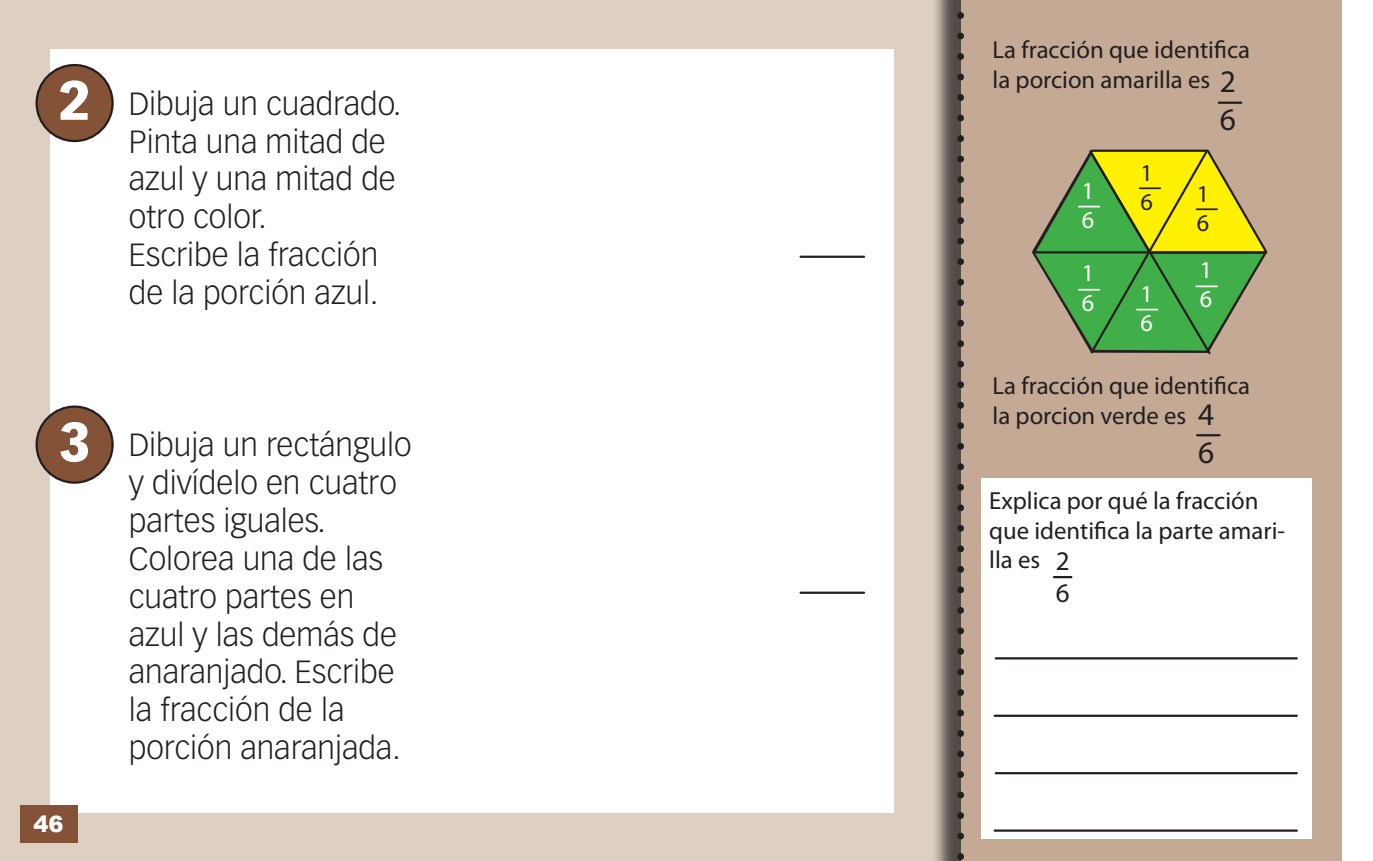
<style>
.page{position:relative;width:1373px;height:861px;background:#fff}
.page>*{position:absolute;margin:0;border:0;box-sizing:border-box;transform-origin:0 0}
.t1{font:900 54px "Vectora LH";color:#fff}
.t2{font:300 31.5px/37.8px "Vectora LH";color:#231f20}
.t3{font:31.5px "Myriad Pro";color:#231f20}
.t4{font:27px "Myriad Pro";color:#231f20}
.t5{font:24.75px/29.7px "Myriad Pro";color:#231f20}
.t6{font:24.3px "Myriad Pro";color:#fff}
.t7{font:24.3px "Myriad Pro";color:#231f20}
.t8{font:900 22.5px "Arial";color:#fff}
</style>
<div class="page">
<div style="left:0;top:0;width:981px;height:860px;background:#decfc3"></div>
<div style="left:930px;top:0;width:414px;height:860px;background:#231f20;opacity:.75"></div>
<div style="left:960px;top:0;width:381px;height:860px;background:#c4a995"></div>
<svg style="left:957px;top:0;width:6px;height:861px"></svg>
<div style="left:50px;top:49px;width:843px;height:763px;background:#fff"></div>
<div style="left:20px;top:804px;width:57px;height:38px;background:#835237"></div>
<div style="left:980px;top:478px;width:331px;height:360px;background:#fff"></div>
<div style="left:37px;top:65px;width:76px;height:76px;background:#835237;border-radius:50%"></div>
<div style="left:35px;top:64px;width:79px;height:78px;border:2px solid #231f20;border-radius:50%"></div>
<div style="left:37px;top:406px;width:76px;height:76px;background:#835237;border-radius:50%"></div>
<div style="left:35px;top:405px;width:79px;height:78px;border:2px solid #231f20;border-radius:50%"></div>
<hr style="left:800px;top:255px;width:64px;height:3px;background:#231f20">
<hr style="left:800px;top:591px;width:64px;height:2px;background:#231f20">
<hr style="left:1218px;top:101px;width:22px;height:3px;background:#231f20">
<hr style="left:1196px;top:434px;width:23px;height:2px;background:#231f20">
<hr style="left:1053px;top:575px;width:18px;height:3px;background:#231f20">
<hr style="left:1032px;top:251px;width:233px;height:2px;background:#231f20">
<svg style="left:1033px;top:149px;width:232px;height:206px"></svg>
<hr style="left:995px;top:657px;width:301px;height:2px;background:#231f20">
<hr style="left:995px;top:771px;width:301px;height:2px;background:#231f20">
<hr style="left:994px;top:714px;width:302px;height:2px;background:#231f20">
<hr style="left:994px;top:829px;width:302px;height:2px;background:#231f20">
<p class="t1" style="left:59px;top:67px;width:33px">2</p>
<p class="t2" style="left:129px;top:85px;width:274px">Dibuja un cuadrado.</p>
<p class="t2" style="left:129px;top:123px;width:268px">Pinta una mitad de azul y una mitad de otro color.</p>
<p class="t2" style="left:129px;top:236px;width:251px">Escribe la fracción de la porción azul.</p>
<p class="t1" style="left:59px;top:408px;width:33px">3</p>
<p class="t8" style="left:34px;top:807px;width:32px">46</p>
<p class="t2" style="left:129px;top:426px;width:284px">Dibuja un rectángulo y divídelo en cuatro partes iguales.<br>Colorea una de las cuatro partes en azul y las demás de anaranjado. Escribe la fracción de la porción anaranjada.</p>
<p class="t5" style="left:992px;top:35px;width:259px">La fracción que identifica la porcion amarilla es</p>
<p class="t3" style="left:1219px;top:65px;width:18px">2</p>
<p class="t3" style="left:1219px;top:102px;width:18px">6</p>
<p class="t6" style="left:1081px;top:178px;width:14px">1</p>
<p class="t6" style="left:1081px;top:207px;width:14px">6</p>
<p class="t6" style="left:1081px;top:260px;width:14px">1</p>
<p class="t6" style="left:1081px;top:289px;width:14px">6</p>
<p class="t7" style="left:1140px;top:159px;width:14px">1</p>
<p class="t7" style="left:1140px;top:189px;width:14px">6</p>
<p class="t7" style="left:1196px;top:181px;width:14px">1</p>
<p class="t7" style="left:1196px;top:210px;width:14px">6</p>
<p class="t6" style="left:1199px;top:256px;width:14px">1</p>
<p class="t6" style="left:1140px;top:280px;width:14px">1</p>
<p class="t6" style="left:1199px;top:285px;width:14px">6</p>
<p class="t6" style="left:1140px;top:309px;width:14px">6</p>
<p class="t5" style="left:992px;top:371px;width:259px">La fracción que identifica la porcion verde es</p>
<p class="t3" style="left:1197px;top:397px;width:18px">4</p>
<p class="t3" style="left:1197px;top:435px;width:18px">6</p>
<p class="t5" style="left:989px;top:486px;width:297px">Explica por qué la fracción que identifica la parte amari&shy;lla es</p>
<p class="t4" style="left:1055px;top:546px;width:15px">2</p>
<p class="t4" style="left:1055px;top:578px;width:15px">6</p>
</div>
